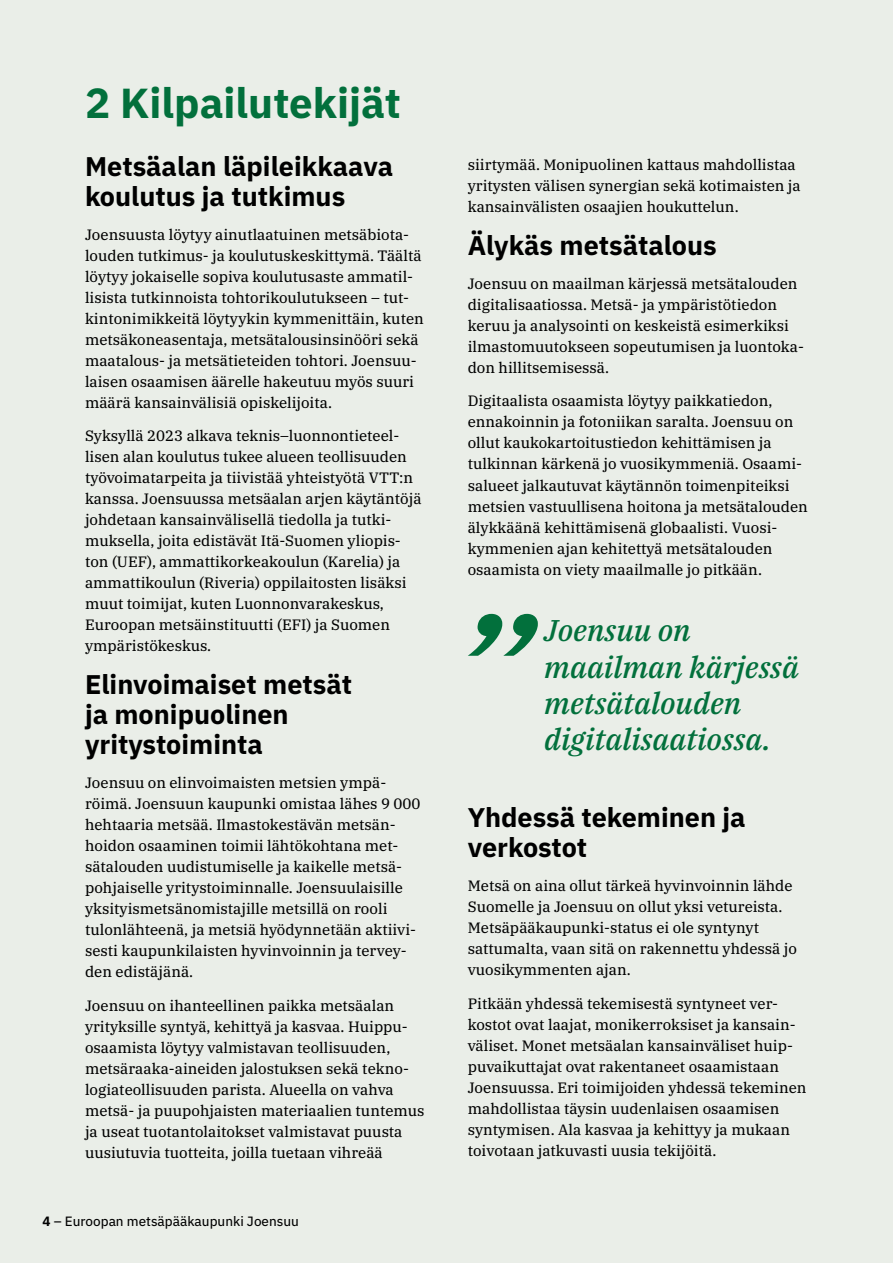
<style>
.page{position:relative;width:893px;height:1263px;background:#eaeee8}
.page>*{position:absolute;margin:0;border:0;box-sizing:border-box;transform-origin:0 0}
.t1{font:700 42px "IBM Plex Sans";color:#02703c}
.t2{font:italic 500 30px/36px "IBM Plex Serif";color:#02703c}
.t3{font:700 27px/30px "IBM Plex Sans";color:#000}
.t4{font:15px/21px "IBM Plex Serif Text";color:#000}
.t5{font:13.5px "IBM Plex Sans Text";color:#000}
.s1{font-family:"IBM Plex Sans";font-weight:700}
</style>
<div class="page">
<hr style="left:892px;top:0;width:1px;height:1263px;background:#eaf6fe">
<svg style="left:468px;top:614px;width:70px;height:42px"></svg>
<h1 class="t1" style="left:85px;top:69px;width:317px">2 Kilpailutekijät</h1>
<h3 class="t3" style="left:85px;top:149px;width:309px">Metsäalan läpileikkaava koulutus ja tutkimus</h3>
<p class="t4" style="left:85px;top:223px;width:340px">Joensuusta löytyy ainutlaatuinen metsäbiota&shy;louden tutkimus- ja koulutuskeskittymä. Täältä löytyy jokaiselle sopiva koulutusaste ammatil&shy;lisista tutkinnoista tohtorikoulutukseen – tut&shy;kintonimikkeitä löytyykin kymmenittäin, kuten metsäkoneasentaja, metsätalousinsinööri sekä maatalous- ja metsätieteiden tohtori. Joensuu&shy;laisen osaamisen äärelle hakeutuu myös suuri määrä kansainvälisiä opiskelijoita.</p>
<p class="t4" style="left:85px;top:424px;width:338px">Syksyllä 2023 alkava teknis–luonnontieteel&shy;lisen alan koulutus tukee alueen teollisuuden työvoimatarpeita ja tiivistää yhteistyötä VTT:n kanssa. Joensuussa metsäalan arjen käytäntöjä johdetaan kansainvälisellä tiedolla ja tutki&shy;muksella, joita edistävät Itä-Suomen yliopis&shy;ton (UEF), ammattikorkeakoulun (Karelia) ja ammattikoulun (Riveria) oppilaitosten lisäksi muut toimijat, kuten Luonnonvarakeskus, Euroopan metsäinstituutti (EFI) ja Suomen ympäristökeskus.</p>
<h3 class="t3" style="left:85px;top:667px;width:268px">Elinvoimaiset metsät ja monipuolinen yritystoiminta</h3>
<p class="t4" style="left:85px;top:771px;width:337px">Joensuu on elinvoimaisten metsien ympä&shy;röimä. Joensuun kaupunki omistaa lähes 9 000 hehtaaria metsää. Ilmastokestävän metsän&shy;hoidon osaaminen toimii lähtökohtana met&shy;sätalouden uudistumiselle ja kaikelle metsä&shy;pohjaiselle yritystoiminnalle. Joensuulaisille yksityismetsänomistajille metsillä on rooli tulonlähteenä, ja metsiä hyödynnetään aktiivi&shy;sesti kaupunkilaisten hyvinvoinnin ja tervey&shy;den edistäjänä.</p>
<p class="t4" style="left:85px;top:994px;width:341px">Joensuu on ihanteellinen paikka metsäalan yrityksille syntyä, kehittyä ja kasvaa. Huippu&shy;osaamista löytyy valmistavan teollisuuden, metsäraaka-aineiden jalostuksen sekä tekno&shy;logiateollisuuden parista. Alueella on vahva metsä- ja puupohjaisten materiaalien tuntemus ja useat tuotantolaitokset valmistavat puusta uusiutuvia tuotteita, joilla tuetaan vihreää</p>
<p class="t5" style="left:43px;top:1210px;width:258px"><span class="s1">4</span> – Euroopan metsäpääkaupunki Joensuu</p>
<p class="t4" style="left:468px;top:153px;width:334px">siirtymää. Monipuolinen kattaus mahdollistaa yritysten välisen synergian sekä kotimaisten ja kansainvälisten osaajien houkuttelun.</p>
<h3 class="t3" style="left:468px;top:228px;width:251px">Älykäs metsätalous</h3>
<p class="t4" style="left:468px;top:272px;width:338px">Joensuu on maailman kärjessä metsätalouden digitalisaatiossa. Metsä- ja ympäristötiedon keruu ja analysointi on keskeistä esimerkiksi ilmastomuutokseen sopeutumisen ja luontoka&shy;don hillitsemisessä.</p>
<p class="t4" style="left:468px;top:389px;width:342px">Digitaalista osaamista löytyy paikkatiedon, ennakoinnin ja fotoniikan saralta. Joensuu on ollut kaukokartoitustiedon kehittämisen ja tulkinnan kärkenä jo vuosikymmeniä. Osaami&shy;salueet jalkautuvat käytännön toimenpiteiksi metsien vastuullisena hoitona ja metsätalouden älykkäänä kehittämisenä globaalisti. Vuosi&shy;kymmenien ajan kehitettyä metsätalouden osaamista on viety maailmalle jo pitkään.</p>
<h2 class="t2" style="left:544px;top:610px;width:256px">Joensuu on maailman kärjessä metsätalouden digitalisaatiossa.</h2>
<h3 class="t3" style="left:468px;top:800px;width:279px">Yhdessä tekeminen ja verkostot</h3>
<p class="t4" style="left:468px;top:874px;width:331px">Metsä on aina ollut tärkeä hyvinvoinnin lähde Suomelle ja Joensuu on ollut yksi vetureista.<br>Metsäpääkaupunki-status ei ole syntynyt sattumalta, vaan sitä on rakennettu yhdessä jo vuosikymmenten ajan.</p>
<p class="t4" style="left:468px;top:992px;width:340px">Pitkään yhdessä tekemisestä syntyneet ver&shy;kostot ovat laajat, monikerroksiset ja kansain&shy;väliset. Monet metsäalan kansainväliset huip&shy;puvaikuttajat ovat rakentaneet osaamistaan Joensuussa. Eri toimijoiden yhdessä tekeminen mahdollistaa täysin uudenlaisen osaamisen syntymisen. Ala kasvaa ja kehittyy ja mukaan toivotaan jatkuvasti uusia tekijöitä.</p>
</div>
